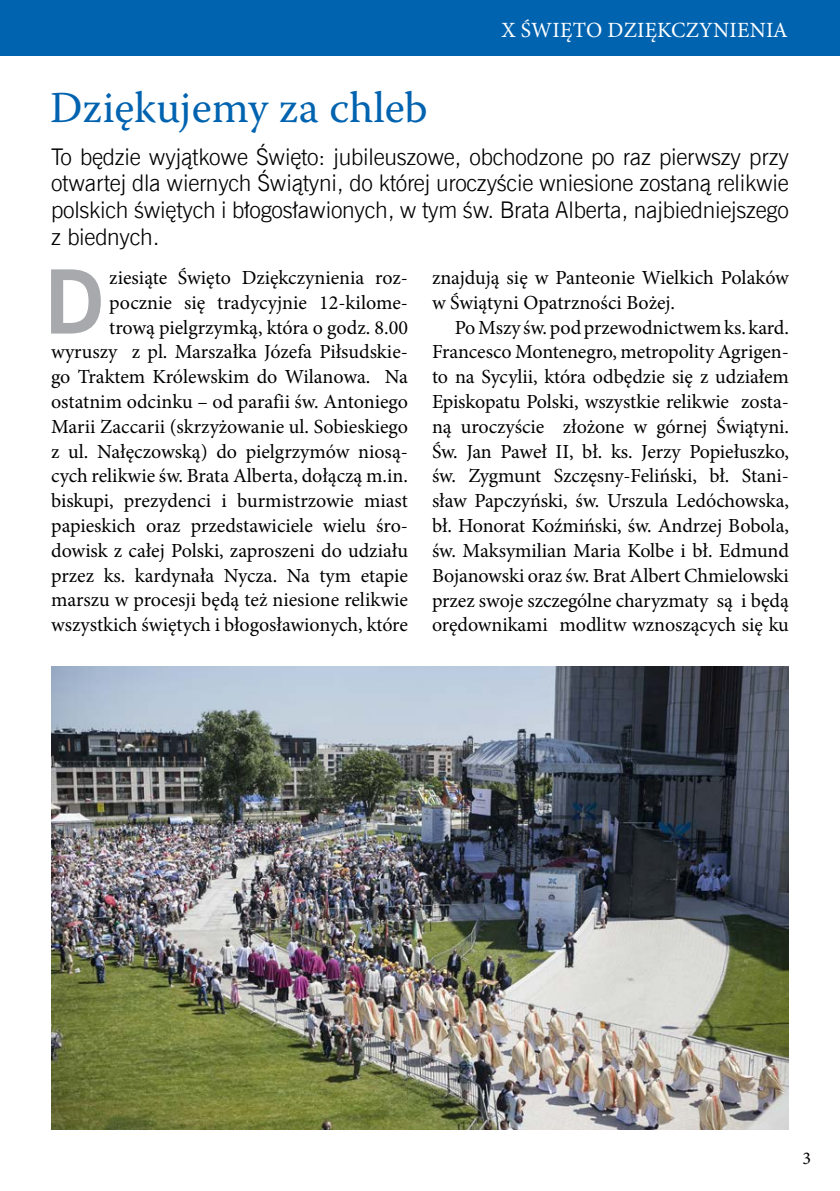
<style>
.page{position:relative;width:840px;height:1191px;background:#fff}
.page>*{position:absolute;margin:0;border:0;box-sizing:border-box;transform-origin:0 0}
.t1{font:88.2px "News Goth EU Bold";color:#a7a9ac}
.t2{font:44px "Warnock Pro";color:#0063b0}
.t3{font:23px/26.8px "News Goth Lt EU Normal";letter-spacing:-.01em;color:#000;text-align:justify}
.t4{font:21.8px "Minion Pro";letter-spacing:.01em;color:#fff}
.t5{font:20px/24.8px "Minion Pro";color:#000;text-align:right}
.t6{font:18px "Minion Pro";color:#000}
</style>
<div class="page">
<div style="left:0;top:0;width:839px;height:56px;background:#0063b0"></div>
<img style="left:51px;top:666px;width:737px;height:463px">
<h2 class="t2" style="left:50px;top:81px;width:378px">Dziękujemy za chleb</h2>
<p class="t4" style="left:501px;top:16px;width:288px">X Święto Dziękczynienia</p>
<p class="t3" style="left:51px;top:143px;width:739px">To będzie wyjątkowe Święto: jubileuszowe, obchodzone po raz pierwszy przy otwartej dla wiernych Świątyni, do której uroczyście wniesione zostaną relikwie polskich świętych i błogosławionych, w tym św. Brata Alberta, najbiedniejszego z biednych.</p>
<p class="t5" style="left:51px;top:265px;width:358px">ziesiąte Święto Dziękczynienia roz&shy;pocznie się tradycyjnie 12-kilome-<br>trową pielgrzymką, która o godz. 8.00 wyruszy z pl. Marszałka Józefa Piłsudskie&shy;go Traktem Królewskim do Wilanowa. Na ostatnim odcinku – od parafii św. Antoniego Marii Zaccarii (skrzyżowanie ul. Sobieskiego z ul. Nałęczowską) do pielgrzymów niosą&shy;cych relikwie św. Brata Alberta, dołączą m.in. biskupi, prezydenci i burmistrzowie miast papieskich oraz przedstawiciele wielu śro&shy;dowisk z całej Polski, zaproszeni do udziału przez ks. kardynała Nycza. Na tym etapie marszu w procesji będą też niesione relikwie wszystkich świętych i błogosławionych, które</p>
<p class="t5" style="left:432px;top:265px;width:358px;text-align:left">znajdują się w Panteonie Wielkich Polaków w Świątyni Opatrzności Bożej.</p>
<h1 class="t1" style="left:44px;top:247px;width:62px">D</h1>
<p class="t5" style="left:432px;top:315px;width:358px;text-align:justify;text-indent:23px">Po Mszy św. pod przewodnictwem ks. kard.<br>Francesco Montenegro, metropolity Agrigen&shy;to na Sycylii, która odbędzie się z udziałem Episkopatu Polski, wszystkie relikwie zosta&shy;ną uroczyście złożone w górnej Świątyni.<br>Św. Jan Paweł II , bł. ks. Jerzy Popiełuszko, św. Zygmunt Szczęsny-Feliński, bł. Stani&shy;sław Papczyński, św. Urszula Ledóchowska, bł. Honorat Koźmiński, św. Andrzej Bobola, św. Maksymilian Maria Kolbe i bł. Edmund Bojanowski oraz św. Brat Albert Chmielowski przez swoje szczególne charyzmaty są i będą orędownikami modlitw wznoszących się ku</p>
<p class="t6" style="left:802px;top:1146px;width:10px">3</p>
</div>
